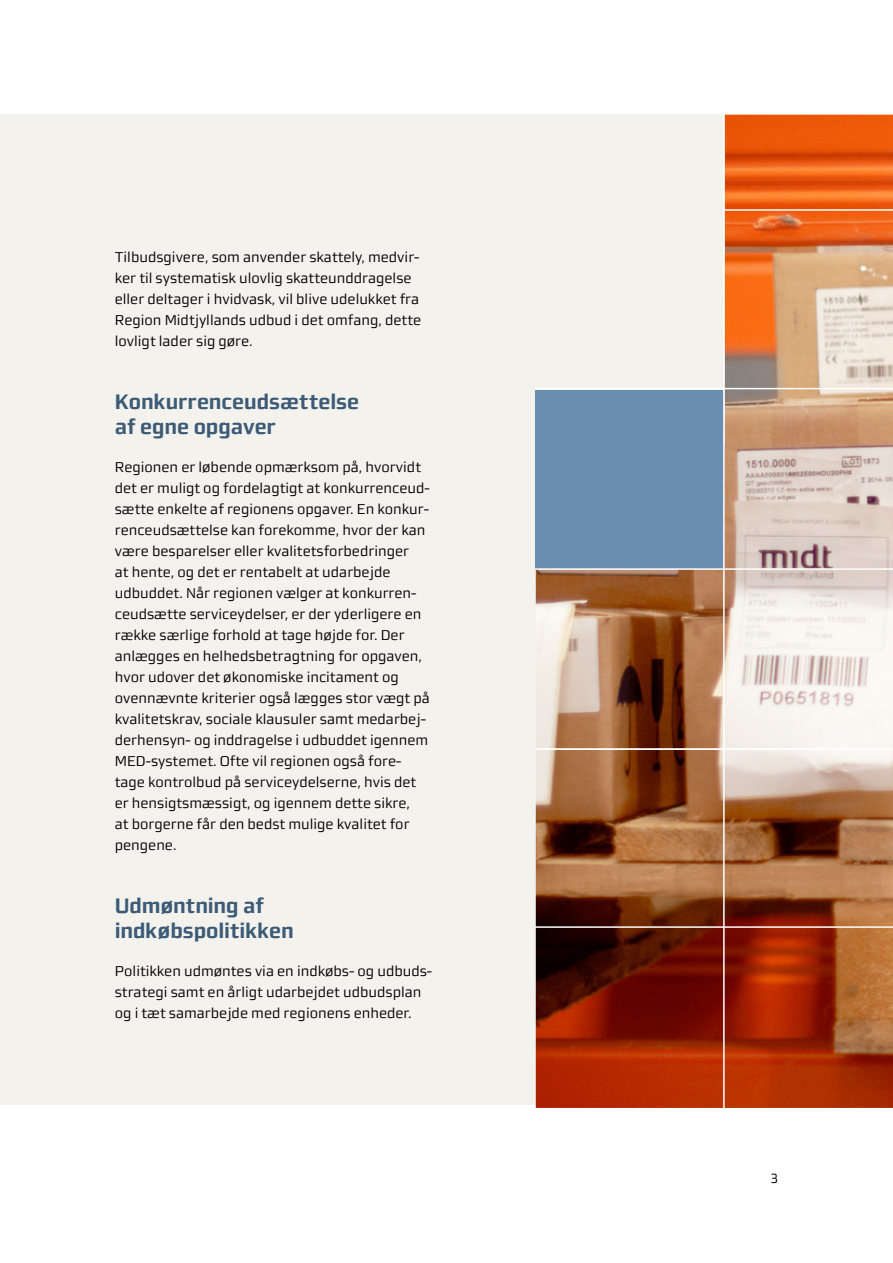
<style>
.page{position:relative;width:893px;height:1263px;background:#fff}
.page>*{position:absolute;margin:0;border:0;box-sizing:border-box;transform-origin:0 0}
.rub3{font:700 21px/25.5px "midtsans";color:#3c5b76}
.bt{font:14.25px/21px "midtsans";color:#000}
.t1{font:13.5px "midtsans";color:#000}
</style>
<div class="page">
<div style="left:0;top:115px;width:893px;height:990px;background:#f4f2ed"></div>
<img style="left:536px;top:115px;width:357px;height:993px">
<div style="left:536px;top:390px;width:188px;height:179px;background:#6a8eaf"></div>
<hr style="left:535px;top:926px;width:358px;height:2px;background:#fff">
<hr style="left:535px;top:748px;width:358px;height:2px;background:#fff">
<hr style="left:535px;top:568px;width:358px;height:2px;background:#fff">
<hr style="left:535px;top:388px;width:358px;height:1px;background:#fff">
<hr style="left:725px;top:209px;width:168px;height:2px;background:#fff">
<hr style="left:723px;top:115px;width:2px;height:993px;background:#fff">
<p class="bt" style="left:115px;top:246px;width:308px">Tilbudsgivere, som anvender skattely, medvir&shy;ker til systematisk ulovlig skatteunddragelse eller deltager i hvidvask, vil blive udelukket fra Region Midtjyllands udbud i det omfang, dette lovligt lader sig gøre.</p>
<p class="rub3" style="left:115px;top:389px;width:246px">Konkurrenceudsættelse af egne opgaver</p>
<p class="bt" style="left:115px;top:456px;width:317px">Regionen er løbende opmærksom på, hvorvidt det er muligt og fordelagtigt at konkurrenceud&shy;sætte enkelte af regionens opgaver. En konkur&shy;renceudsættelse kan forekomme, hvor der kan være besparelser eller kvalitetsforbedringer<br>at hente, og det er rentabelt at udarbejde udbuddet. Når regionen vælger at konkurren&shy;ceudsætte serviceydelser, er der yderligere en række særlige forhold at tage højde for. Der anlægges en helhedsbetragtning for opgaven, hvor udover det økonomiske incitament og ovennævnte kriterier også lægges stor vægt på kvalitetskrav, sociale klausuler samt medarbej&shy;derhensyn- og inddragelse i udbuddet igennem MED-systemet. Ofte vil regionen også fore&shy;tage kontrolbud på serviceydelserne, hvis det er hensigtsmæssigt, og igennem dette sikre,<br>at borgerne får den bedst mulige kvalitet for pengene.</p>
<p class="rub3" style="left:115px;top:893px;width:180px">Udmøntning af indkøbspolitikken</p>
<p class="bt" style="left:115px;top:960px;width:319px">Politikken udmøntes via en indkøbs- og udbuds&shy;strategi samt en årligt udarbejdet udbudsplan og i tæt samarbejde med regionens enheder.</p>
<p class="t1" style="left:770px;top:1170px;width:9px">3</p>
</div>
